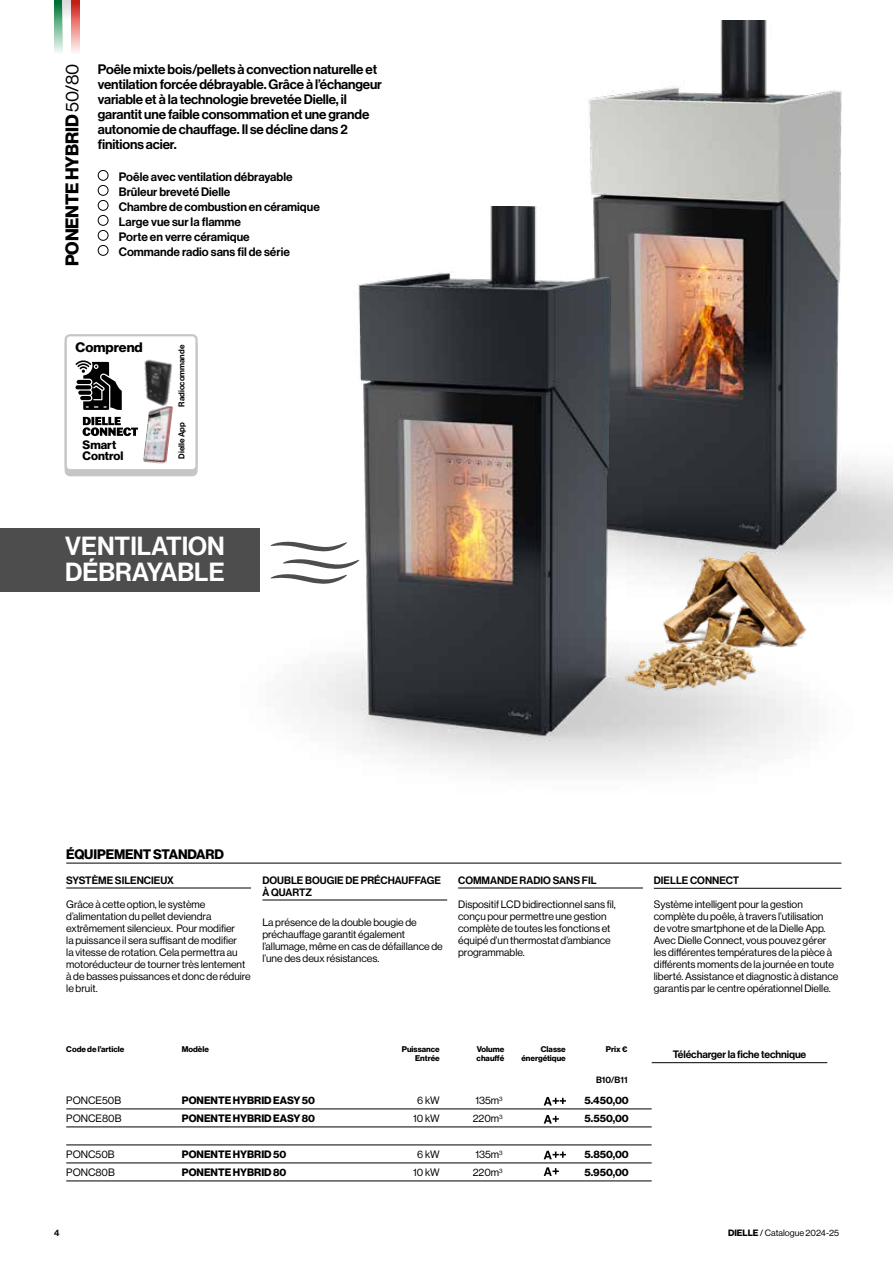
<style>
.page{position:relative;width:893px;height:1263px;background:#fff}
.page>*{position:absolute;margin:0;border:0;box-sizing:border-box;transform-origin:0 0}
.t1{font:25.65px/25.7px "N Haas Grotesk DS Pro 65 Md";color:#fff}
.t2{font:18px "N Haas Grotesk DS Pro 75 Bd";letter-spacing:-.01em;color:#000}
.t3{font:13.5px/15px "N Haas Grotesk DS Pro 65 Md";letter-spacing:-.01em;color:#000}
.t4{font:13.5px "N Haas Grotesk DS Pro 75 Bd";letter-spacing:-.01em;color:#000}
.t5{font:12px/15px "N Haas Grotesk DS Pro 65 Md";color:#000}
.t6{font:12px/10.5px "N Haas Grotesk DS Pro 75 Bd";color:#000}
.t7{font:10.5px/12px "N Haas Grotesk DS Pro 55 Rg";color:#000}
.t8{font:10.5px/12px "N Haas Grotesk DS Pro 65 Md";color:#000}
.t9{font:10.5px "N Haas Grotesk DS Pro 75 Bd";color:#000}
.t10{font:9px "N Haas Grotesk DS Pro 55 Rg";color:#000}
.t11{font:9px "N Haas Grotesk DS Pro 65 Md";color:#000}
.t12{font:8.25px "N Haas Grotesk DS Pro 65 Md";color:#000}
.t13{font:8.1px "N Haas Grotesk DS Pro 75 Bd";color:#000}
.s1{font-family:"N Haas Grotesk DS Pro 55 Rg"}
.s2{font-family:"N Haas Grotesk DS Pro 75 Bd"}
</style>
<div class="page">
<svg style="left:54px;top:0;width:9px;height:53px"></svg>
<svg style="left:63px;top:0;width:8px;height:16px"></svg>
<svg style="left:71px;top:0;width:9px;height:52px"></svg>
<hr style="left:66px;top:1109px;width:586px;height:1px;background:#000">
<hr style="left:66px;top:1127px;width:586px;height:1px;background:#000">
<hr style="left:66px;top:1145px;width:586px;height:1px;background:#000">
<hr style="left:66px;top:1163px;width:586px;height:1px;background:#000">
<hr style="left:66px;top:1181px;width:586px;height:1px;background:#000">
<img style="left:588px;top:20px;width:254px;height:186px">
<img style="left:292px;top:206px;width:585px;height:567px">
<div style="left:98px;top:170px;width:10px;height:11px;border:1px solid #000;border-radius:50%"></div>
<div style="left:98px;top:185px;width:10px;height:11px;border:1px solid #000;border-radius:50%"></div>
<div style="left:98px;top:200px;width:10px;height:11px;border:1px solid #000;border-radius:50%"></div>
<div style="left:98px;top:215px;width:10px;height:11px;border:1px solid #000;border-radius:50%"></div>
<div style="left:98px;top:230px;width:10px;height:11px;border:1px solid #000;border-radius:50%"></div>
<div style="left:98px;top:245px;width:10px;height:11px;border:1px solid #000;border-radius:50%"></div>
<svg style="left:544px;top:1167px;width:15px;height:9px"></svg>
<img style="left:658px;top:544px;width:153px;height:107px">
<img style="left:647px;top:629px;width:114px;height:65px">
<img style="left:617px;top:635px;width:113px;height:65px">
<div style="left:0;top:528px;width:260px;height:64px;background:#4d4d4d"></div>
<svg style="left:270px;top:541px;width:77px;height:10px"></svg>
<svg style="left:270px;top:559px;width:90px;height:25px"></svg>
<hr style="left:66px;top:888px;width:185px;height:1px;background:#000">
<hr style="left:458px;top:888px;width:185px;height:1px;background:#000">
<hr style="left:262px;top:900px;width:185px;height:1px;background:#000">
<hr style="left:654px;top:888px;width:187px;height:1px;background:#000">
<hr style="left:66px;top:863px;width:775px;height:1px;background:#000">
<div style="left:65px;top:338px;width:133px;height:138px;border:2px solid #c6c6c6;border-radius:4px"></div>
<div style="left:66px;top:335px;width:131px;height:135px;background:#fff;border-radius:4px"></div>
<div style="left:65px;top:334px;width:133px;height:137px;border:2px solid #c6c6c6;border-radius:4px"></div>
<svg style="left:83px;top:417px;width:55px;height:19px"></svg>
<svg style="left:75px;top:360px;width:47px;height:50px"></svg>
<img style="left:143px;top:414px;width:29px;height:50px">
<img style="left:144px;top:359px;width:29px;height:55px">
<svg style="left:544px;top:1097px;width:22px;height:8px"></svg>
<svg style="left:544px;top:1151px;width:22px;height:8px"></svg>
<svg style="left:544px;top:1115px;width:15px;height:8px"></svg>
<hr style="left:652px;top:1062px;width:175px;height:1px;background:#000">
<h2 class="t2" style="left:62px;top:266px;width:204px;rotate:-90deg">PONENTE HYBRID <span class="s1">50/80</span></h2>
<p class="t3" style="left:98px;top:62px;width:286px">Poêle mixte bois/pellets à convection naturelle et ventilation forcée débrayable. Grâce à l’échangeur variable et à la technologie brevetée Dielle, il garantit une faible consommation et une grande autonomie de chauffage. Il se décline dans 2 finitions acier.</p>
<p class="t5" style="left:119px;top:169px;width:203px">Poêle avec ventilation débrayable<br>Brûleur breveté Dielle<br>Chambre de combustion en céramique<br>Large vue sur la flamme<br>Porte en verre céramique<br>Commande radio sans fil de série</p>
<p class="t4" style="left:75px;top:340px;width:69px">Comprend</p>
<p class="t12" style="left:177px;top:407px;width:63px;rotate:-90deg">Radiocommande</p>
<p class="t12" style="left:177px;top:459px;width:38px;rotate:-90deg">Dielle App</p>
<p class="t6" style="left:83px;top:440px;width:42px">Smart<br>Control</p>
<h1 class="t1" style="left:65px;top:534px;width:161px">VENTILATION<br>DÉBRAYABLE</h1>
<p class="t4" style="left:66px;top:846px;width:159px">ÉQUIPEMENT STANDARD</p>
<p class="t8" style="left:66px;top:874px;width:109px">SYSTÈME SILENCIEUX</p>
<p class="t7" style="left:66px;top:898px;width:186px">Grâce à cette option, le système d’alimentation du pellet deviendra extrêmement silencieux. Pour modifier<br>la puissance il sera suffisant de modifier<br>la vitesse de rotation. Cela permettra au motoréducteur de tourner très lentement à de basses puissances et donc de réduire le bruit.</p>
<p class="t8" style="left:262px;top:874px;width:180px">DOUBLE BOUGIE DE PRÉCHAUFFAGE<br>À QUARTZ</p>
<p class="t7" style="left:262px;top:916px;width:182px">La présence de la double bougie de préchauffage garantit également l’allumage, même en cas de défaillance de l’une des deux résistances.</p>
<p class="t8" style="left:458px;top:874px;width:140px">COMMANDE RADIO SANS FIL</p>
<p class="t7" style="left:458px;top:898px;width:159px">Dispositif LCD bidirectionnel sans fil, conçu pour permettre une gestion complète de toutes les fonctions et équipé d’un thermostat d’ambiance programmable.</p>
<p class="t13" style="left:66px;top:1044px;width:60px">Code de l’article</p>
<p class="t13" style="left:182px;top:1044px;width:29px">Modèle</p>
<p class="t13" style="left:402px;top:1044px;width:40px">Puissance</p>
<p class="t13" style="left:477px;top:1044px;width:29px">Volume</p>
<p class="t13" style="left:541px;top:1044px;width:26px">Classe</p>
<p class="t13" style="left:606px;top:1044px;width:23px">Prix €</p>
<p class="t13" style="left:415px;top:1054px;width:26px">Entrée</p>
<p class="t13" style="left:477px;top:1054px;width:29px">chauffé</p>
<p class="t13" style="left:521px;top:1054px;width:46px">énergétique</p>
<p class="t11" style="left:596px;top:1075px;width:33px">B10/B11</p>
<p class="t7" style="left:66px;top:1095px;width:56px">PONCE50B</p>
<p class="t9" style="left:182px;top:1095px;width:135px">PONENTE HYBRID EASY 50</p>
<p class="t7" style="left:417px;top:1095px;width:24px">6 kW</p>
<p class="t7" style="left:476px;top:1095px;width:29px">135m<sup>3</sup></p>
<p class="t9" style="left:585px;top:1095px;width:46px">5.450,00</p>
<p class="t7" style="left:66px;top:1113px;width:57px">PONCE80B</p>
<p class="t9" style="left:182px;top:1113px;width:135px">PONENTE HYBRID EASY 80</p>
<p class="t7" style="left:413px;top:1113px;width:28px">10 kW</p>
<p class="t7" style="left:473px;top:1113px;width:32px">220m<sup>3</sup></p>
<p class="t9" style="left:585px;top:1113px;width:46px">5.550,00</p>
<p class="t7" style="left:66px;top:1149px;width:50px">PONC50B</p>
<p class="t9" style="left:182px;top:1149px;width:106px">PONENTE HYBRID 50</p>
<p class="t7" style="left:417px;top:1149px;width:24px">6 kW</p>
<p class="t7" style="left:476px;top:1149px;width:29px">135m<sup>3</sup></p>
<p class="t9" style="left:585px;top:1149px;width:46px">5.850,00</p>
<p class="t7" style="left:66px;top:1167px;width:50px">PONC80B</p>
<p class="t9" style="left:182px;top:1167px;width:106px">PONENTE HYBRID 80</p>
<p class="t7" style="left:413px;top:1167px;width:28px">10 kW</p>
<p class="t7" style="left:473px;top:1167px;width:32px">220m<sup>3</sup></p>
<p class="t9" style="left:585px;top:1167px;width:46px">5.950,00</p>
<p class="t8" style="left:654px;top:874px;width:87px">DIELLE CONNECT</p>
<p class="t7" style="left:654px;top:898px;width:186px">Système intelligent pour la gestion complète du poêle, à travers l’utilisation<br>de votre smartphone et de la Dielle App.<br>Avec Dielle Connect, vous pouvez gérer les différentes températures de la pièce à différents moments de la journée en toute liberté. Assistance et diagnostic à distance garantis par le centre opérationnel Dielle.</p>
<p class="t8" style="left:673px;top:1049px;width:135px">Télécharger la fiche technique</p>
<p class="t11" style="left:54px;top:1227px;width:7px">4</p>
<p class="t10" style="left:728px;top:1228px;width:112px"><span class="s2">DIELLE</span> / Catalogue 2024-25</p>
</div>
